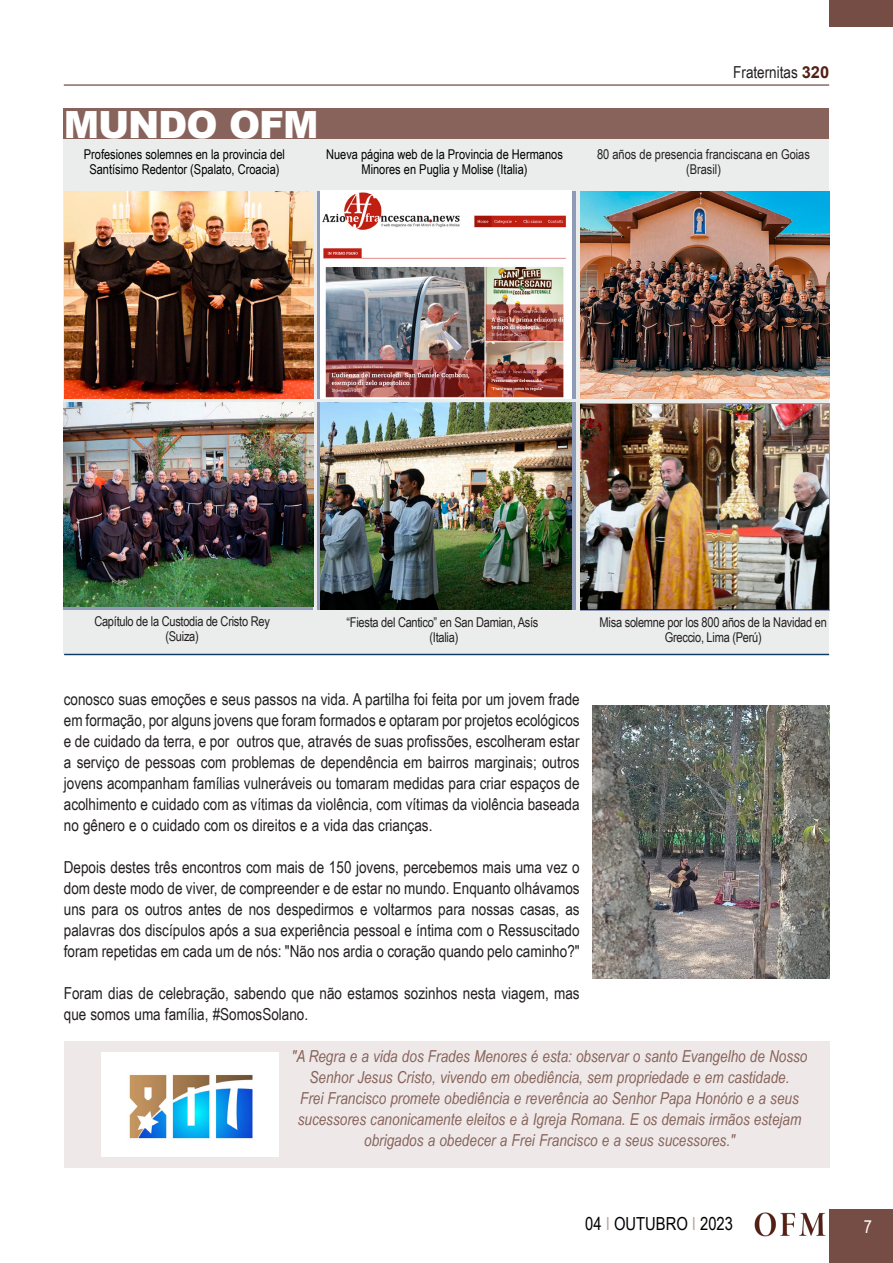
<style>
.page{position:relative;width:893px;height:1263px;background:#fff}
.page>*{position:absolute;margin:0;border:0;box-sizing:border-box;transform-origin:0 0}
.Titolo{font:900 37.5px "Arial";letter-spacing:-.03em;color:#fff}
.t1{font:18px "Arial Narrow";color:#000}
.t2{font:18px "Arial Narrow";color:#fff}
.Titolo-2{font:16.5px/21px "Arial Narrow";color:#231f20;text-align:justify}
.Titolo-3{font:italic 16.5px/21px "Arial Narrow";color:#87635b;text-align:center}
.MundoOFM-foto{font:13.5px/15px "Arial Narrow";color:#000;text-align:center}
.MundoOFM-foto-2{font:13.5px/15px "Arial Narrow";letter-spacing:-.02em;color:#231f20;text-align:center}
.MundoOFM-foto-3{font:13.5px/15px "Arial Narrow";color:#231f20;text-align:center}
.s1{font-family:"Arial";font-weight:700;color:#542015}
.s2{color:#bba6a1}
</style>
<div class="page">
<div style="left:829px;top:1209px;width:64px;height:54px;background:#764d44"></div>
<hr style="left:64px;top:85px;width:765px;height:1px;background:#542015">
<div style="left:829px;top:0;width:64px;height:27px;background:#764d44"></div>
<img style="left:755px;top:1212px;width:71px;height:24px">
<div style="left:64px;top:1041px;width:766px;height:126px;background:#eee9e8"></div>
<img style="left:592px;top:705px;width:237px;height:273px">
<img style="left:101px;top:1053px;width:177px;height:103px">
<div style="left:63px;top:129px;width:766px;height:525px;background:#ebecec"></div>
<img style="left:64px;top:192px;width:249px;height:206px">
<svg style="left:318px;top:191px;width:258px;height:207px"></svg>
<img style="left:321px;top:191px;width:251px;height:207px">
<img style="left:64px;top:402px;width:249px;height:205px">
<svg style="left:317px;top:402px;width:258px;height:208px;background:#7f8a9b"></svg>
<img style="left:321px;top:402px;width:250px;height:208px">
<img style="left:580px;top:192px;width:249px;height:206px">
<hr style="left:64px;top:654px;width:765px;height:1px;background:#0a3963">
<div style="left:63px;top:109px;width:766px;height:30px;background:#87635b"></div>
<img style="left:580px;top:404px;width:248px;height:206px">
<p class="Titolo" style="left:64px;top:97px;width:256px">MUNDO OFM</p>
<p class="MundoOFM-foto" style="left:84px;top:147px;width:203px">Profesiones solemnes en la provincia del<br>Santísimo Redentor (Spalato, Croacia)</p>
<p class="MundoOFM-foto" style="left:326px;top:147px;width:238px">Nueva página web de la Provincia de Hermanos<br>Minores en Puglia y Molise (Italia)</p>
<p class="Titolo-2" style="left:733px;top:61px;width:97px">Fraternitas <span class="s1">320</span></p>
<p class="MundoOFM-foto-3" style="left:597px;top:146px;width:214px">80 años de presencia franciscana en Goias (Brasil)</p>
<p class="MundoOFM-foto-2" style="left:94px;top:613px;width:177px">Capítulo de la Custodia de Cristo Rey</p>
<p class="MundoOFM-foto-2" style="left:165px;top:628px;width:35px">(Suiza)</p>
<p class="MundoOFM-foto-2" style="left:346px;top:614px;width:193px">“Fiesta del Cantico” en San Damian, Asís</p>
<p class="MundoOFM-foto-2" style="left:429px;top:629px;width:30px">(Italia)</p>
<p class="MundoOFM-foto-2" style="left:600px;top:614px;width:229px">Misa solemne por los 800 años de la Navidad en<br>Greccio, Lima (Perú)</p>
<p class="Titolo-2" style="left:64px;top:688px;width:517px">conosco suas emoções e seus passos na vida. A partilha foi feita por um jovem frade em formação, por alguns jovens que foram formados e optaram por projetos ecológicos e de cuidado da terra, e por outros que, através de suas profissões, escolheram estar a serviço de pessoas com problemas de dependência em bairros marginais; outros jovens acompanham famílias vulneráveis ou tomaram medidas para criar espaços de acolhimento e cuidado com as vítimas da violência, com vítimas da violência baseada no gênero e o cuidado com os direitos e a vida das crianças.</p>
<p class="Titolo-2" style="left:64px;top:856px;width:517px">Depois destes três encontros com mais de 150 jovens, percebemos mais uma vez o dom deste modo de viver, de compreender e de estar no mundo. Enquanto olhávamos uns para os outros antes de nos despedirmos e voltarmos para nossas casas, as palavras dos discípulos após a sua experiência pessoal e íntima com o Ressuscitado foram repetidas em cada um de nós: "Não nos ardia o coração quando pelo caminho?"</p>
<p class="Titolo-2" style="left:64px;top:982px;width:517px">Foram dias de celebração, sabendo que não estamos sozinhos nesta viagem, mas que somos uma família, #SomosSolano.</p>
<p class="Titolo-3" style="left:292px;top:1045px;width:517px">"A Regra e a vida dos Frades Menores é esta: observar o santo Evangelho de Nosso Senhor Jesus Cristo, vivendo em obediência, sem propriedade e em castidade.<br>Frei Francisco promete obediência e reverência ao Senhor Papa Honório e a seus sucessores canonicamente eleitos e à Igreja Romana. E os demais irmãos estejam obrigados a obedecer a Frei Francisco e a seus sucessores."</p>
<p class="t1" style="left:585px;top:1210px;width:149px">04 <span class="s2">I</span> OUTUBRO <span class="s2">I</span> 2023</p>
<p class="t2" style="left:864px;top:1213px;width:10px">7</p>
</div>
